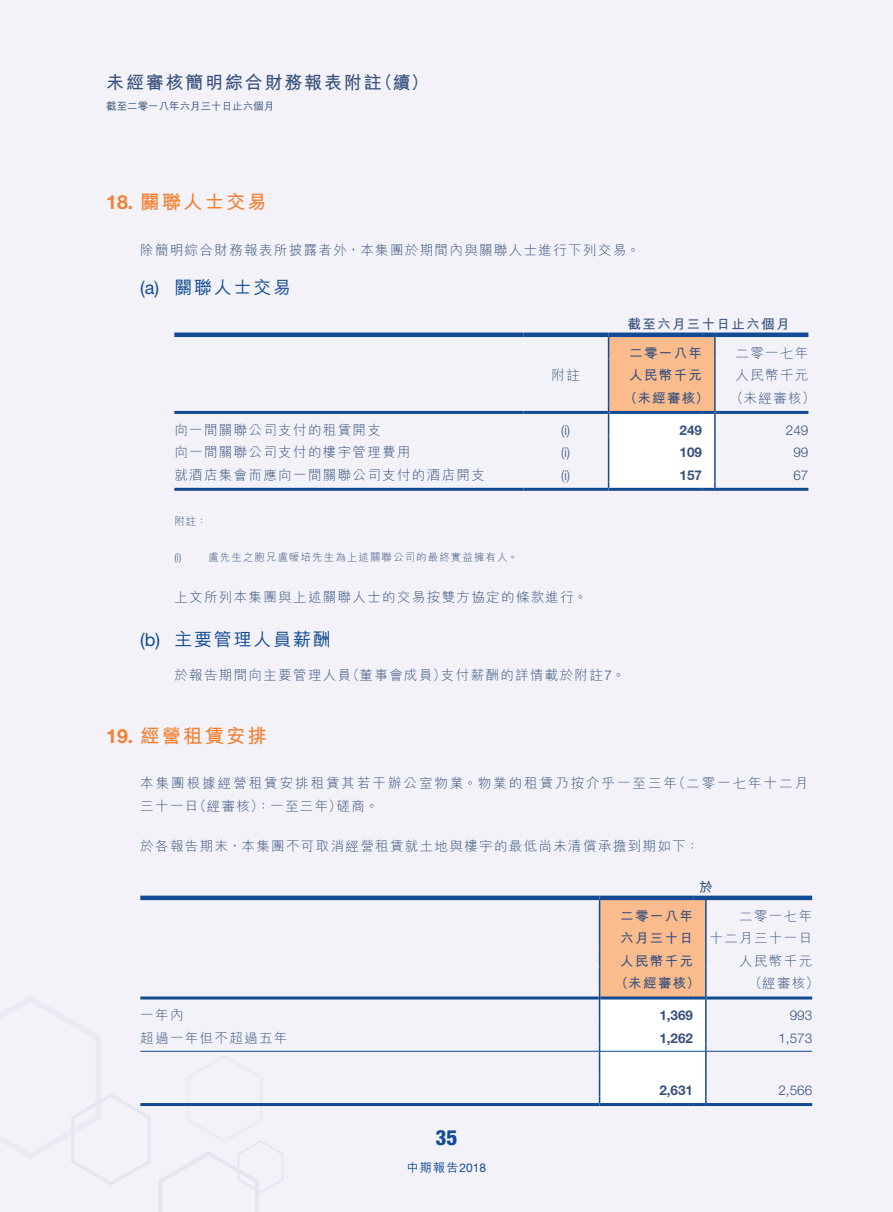
<style>
.page{position:relative;width:893px;height:1212px;background:#fff}
.page>*{position:absolute;margin:0;border:0;box-sizing:border-box;transform-origin:0 0}
.t1{font:800 condensed 21px "Helvetica Neue LT Std";color:#124b93}
.t2{font:700 19.5px "M Hei HK";letter-spacing:.1em;color:#f48032}
.t3{font:700 18px "M Hei HK";letter-spacing:.1em;color:#38517e}
.t4{font:500 18px "M Hei HK";letter-spacing:.1em;color:#124b93}
.t5{font:18px "Helvetica Neue LT Std";color:#124b93}
.t6{font:300 13.5px/22.5px "M Hei HK";letter-spacing:.1em;color:#38517e;text-align:right}
.t7{font:700 13.5px/22.5px "M Hei HK";letter-spacing:.1em;color:#38517e}
.t8{font:300 13.5px/22.5px "M Hei HK";letter-spacing:.145em;color:#38517e}
.t9{font:300 13.5px "Helvetica Neue LT Std";color:#38517e}
.t10{font:700 13.5px "Helvetica Neue LT Std";color:#38517e}
.t11{font:500 12px "M Hei HK";color:#124b93}
.t12{font:300 10.5px "M Hei HK";letter-spacing:.1em;color:#38517e}
.t13{font:500 10.5px "M Hei HK";color:#38517e}
.t14{font:300 10.5px "Helvetica Neue LT Std";color:#38517e}
.s1{font-family:"Helvetica Neue LT Std"}
.s2{font-family:"Helvetica Neue LT Std";font-weight:400}
</style>
<div class="page">
<hr style="left:174px;top:411px;width:349px;height:3px;background:#124b93">
<hr style="left:523px;top:411px;width:85px;height:3px;background:#124b93">
<hr style="left:716px;top:411px;width:92px;height:3px;background:#124b93">
<div style="left:174px;top:332px;width:349px;height:5px;background:#124b93"></div>
<div style="left:523px;top:332px;width:86px;height:5px;background:#124b93"></div>
<div style="left:609px;top:332px;width:93px;height:5px;background:#124b93"></div>
<div style="left:702px;top:332px;width:13px;height:5px;background:#124b93"></div>
<div style="left:715px;top:332px;width:93px;height:5px;background:#124b93"></div>
<hr style="left:174px;top:488px;width:349px;height:3px;background:#124b93">
<hr style="left:523px;top:488px;width:86px;height:3px;background:#124b93">
<svg style="left:608px;top:335px;width:108px;height:156px"></svg>
<hr style="left:715px;top:488px;width:93px;height:3px;background:#124b93">
<hr style="left:140px;top:996px;width:459px;height:3px;background:#124b93">
<hr style="left:707px;top:996px;width:105px;height:3px;background:#124b93">
<hr style="left:140px;top:1103px;width:460px;height:3px;background:#124b93">
<hr style="left:706px;top:1103px;width:106px;height:3px;background:#124b93">
<hr style="left:140px;top:1051px;width:460px;height:1px;background:#124b93">
<svg style="left:599px;top:900px;width:108px;height:206px"></svg>
<hr style="left:706px;top:1051px;width:106px;height:1px;background:#124b93">
<div style="left:140px;top:895px;width:460px;height:5px;background:#124b93"></div>
<div style="left:600px;top:895px;width:93px;height:5px;background:#124b93"></div>
<div style="left:693px;top:895px;width:13px;height:5px;background:#124b93"></div>
<div style="left:706px;top:895px;width:106px;height:5px;background:#124b93"></div>
<h3 class="t3" style="left:106px;top:69px;width:277px">未經審核簡明綜合財務報表附註</h3>
<p class="t13" style="left:106px;top:99px;width:169px">截至二零一八年六月三十日止六個月</p>
<h3 class="t3" style="left:375px;top:69px;width:55px">（續(</h3>
<h2 class="t2" style="left:106px;top:187px;width:162px"><span class="s1">18.</span> 關聯人士交易</h2>
<p class="t6" style="left:140px;top:238px;width:501px">除簡明綜合財務報表所披露者外，本集團於期間內與關聯人士進行下列交易。</p>
<h3 class="t4" style="left:174px;top:275px;width:118px">關聯人士交易</h3>
<h3 class="t5" style="left:140px;top:277px;width:20px">a( )</h3>
<h3 class="t5" style="left:140px;top:629px;width:21px">b( )</h3>
<p class="t7" style="left:627px;top:311px;width:163px">截至六月三十日止六個月</p>
<p class="t6" style="left:735px;top:341px;width:74px">二零一七年</p>
<p class="t7" style="left:629px;top:340px;width:74px">二零一八年</p>
<p class="t6" style="left:551px;top:364px;width:30px">附註</p>
<p class="t7" style="left:629px;top:363px;width:74px">人民幣千元</p>
<p class="t6" style="left:735px;top:364px;width:74px">人民幣千元</p>
<p class="t7" style="left:624px;top:385px;width:87px">（未經審核）</p>
<p class="t6" style="left:730px;top:386px;width:87px">（未經審核(</p>
<p class="t6" style="left:174px;top:418px;width:208px">向一間關聯公司支付的租賃開支</p>
<p class="t9" style="left:561px;top:422px;width:11px">(i(</p>
<p class="t10" style="left:680px;top:421px;width:24px">249</p>
<p class="t9" style="left:786px;top:422px;width:24px">249</p>
<p class="t6" style="left:174px;top:441px;width:238px">向一間關聯公司支付的樓宇管理費用</p>
<p class="t9" style="left:561px;top:444px;width:11px">(i(</p>
<p class="t10" style="left:680px;top:444px;width:24px">109</p>
<p class="t9" style="left:793px;top:444px;width:17px">99</p>
<p class="t6" style="left:174px;top:463px;width:312px">就酒店集會而應向一間關聯公司支付的酒店開支</p>
<p class="t12" style="left:174px;top:516px;width:34px">附註：</p>
<p class="t12" style="left:208px;top:552px;width:311px">盧先生之胞兄盧暖培先生為上述關聯公司的最終實益擁有人。</p>
<p class="t9" style="left:561px;top:467px;width:11px">(i(</p>
<p class="t14" style="left:174px;top:551px;width:9px">) i(</p>
<p class="t6" style="left:174px;top:585px;width:415px">上文所列本集團與上述關聯人士的交易按雙方協定的條款進行。</p>
<h3 class="t4" style="left:174px;top:626px;width:158px">主要管理人員薪酬</h3>
<p class="t10" style="left:680px;top:466px;width:24px">157</p>
<p class="t9" style="left:793px;top:467px;width:17px">67</p>
<p class="t6" style="left:346px;top:664px;width:101px">（董事會成員）</p>
<p class="t6" style="left:441px;top:664px;width:186px">支付薪酬的詳情載於附註 。<span class="s1">7</span></p>
<p class="t6" style="left:174px;top:664px;width:178px">於報告期間向主要管理人員</p>
<h2 class="t2" style="left:106px;top:721px;width:162px"><span class="s1">19.</span> 經營租賃安排</h2>
<p class="t8" style="left:337px;top:772px;width:342px;text-indent:-196px">本集團根據經營租賃安排租賃其若干辦公室物業。物業的租賃乃按介乎一至三年磋商。</p>
<p class="t8" style="left:672px;top:772px;width:138px">（二零一七年十二月</p>
<p class="t6" style="left:193px;top:794px;width:150px">（經審核：）一至三年）</p>
<p class="t6" style="left:140px;top:794px;width:60px">三十一日</p>
<p class="t6" style="left:140px;top:835px;width:560px">於各報告期末，本集團不可取消經營租賃就土地與樓宇的最低尚未清償承擔到期如下：</p>
<p class="t7" style="left:699px;top:874px;width:15px">於</p>
<p class="t7" style="left:620px;top:903px;width:74px">二零一八年六月三十日</p>
<p class="t6" style="left:710px;top:904px;width:104px">二零一七年<br>十二月三十一日人民幣千元</p>
<p class="t7" style="left:620px;top:948px;width:74px">人民幣千元</p>
<p class="t6" style="left:140px;top:1004px;width:45px">一年內</p>
<p class="t6" style="left:140px;top:1026px;width:149px">超過一年但不超過五年</p>
<h1 class="t1" style="left:436px;top:1124px;width:23px">35</h1>
<p class="t11" style="left:407px;top:1159px;width:81px">中期報告<span class="s2">2018</span></p>
<p class="t7" style="left:615px;top:971px;width:87px">（未經審核）</p>
<p class="t6" style="left:749px;top:972px;width:72px">（經審核(</p>
<p class="t10" style="left:659px;top:1007px;width:35px">1,369</p>
<p class="t9" style="left:790px;top:1007px;width:24px">993</p>
<p class="t10" style="left:659px;top:1029px;width:35px">1,262</p>
<p class="t9" style="left:778px;top:1030px;width:35px">1,573</p>
<p class="t10" style="left:659px;top:1082px;width:35px">2,631</p>
<p class="t9" style="left:778px;top:1082px;width:35px">2,566</p>
</div>
